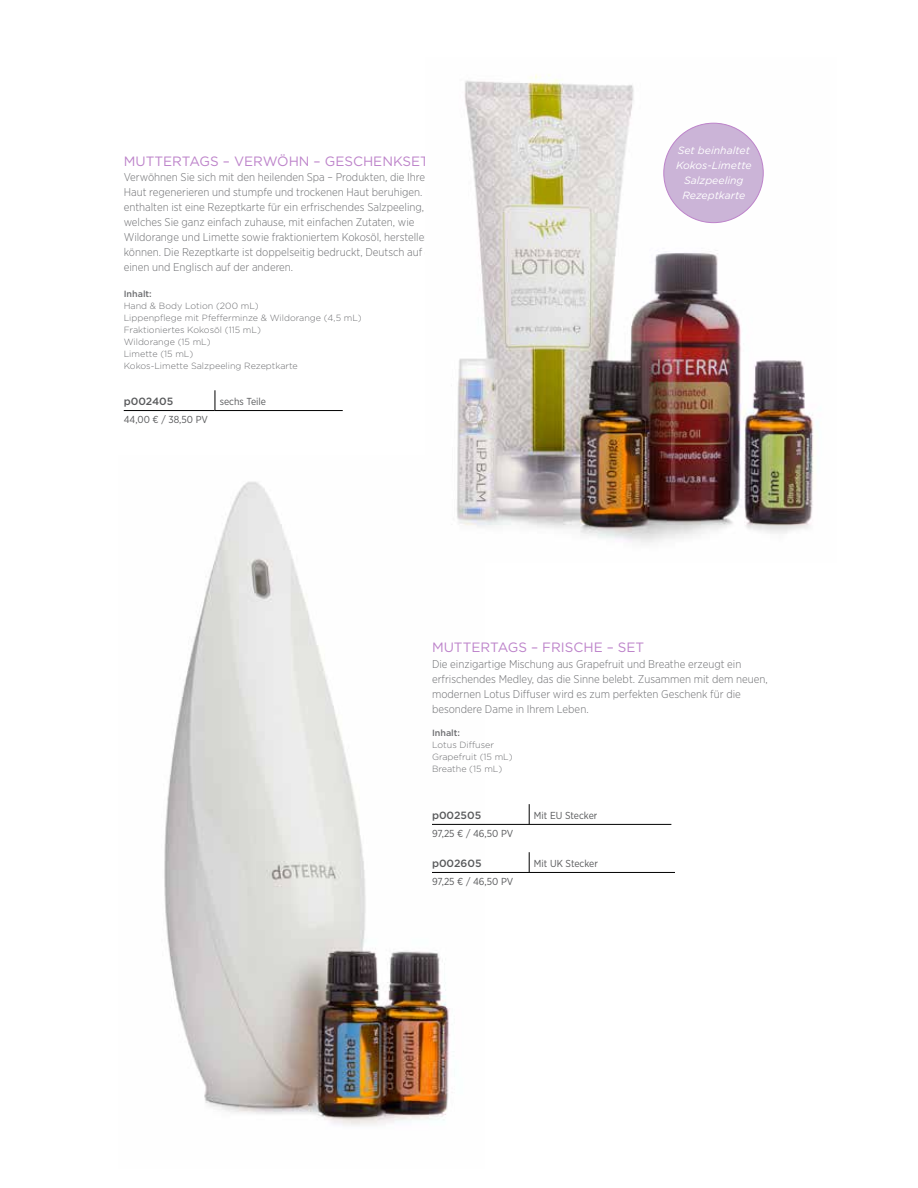
<style>
.page{position:relative;width:918px;height:1188px;background:#fff}
.page>*{position:absolute;margin:0;border:0;box-sizing:border-box;transform-origin:0 0}
.t1{font:13.5px "Gotham";color:#bd83ca}
.t2{font:300 11.25px/15px "Gotham Narrow";color:#6d6e71}
.t3{font:italic 10.5px/15px "Gotham";color:#fff;text-align:center}
.t4{font:500 10.5px "Gotham";color:#58595b}
.t5{font:10.2px "Gotham Narrow";color:#58595b}
.t6{font:300 9px/12px "Gotham";color:#6d6e71}
.t7{font:500 9px "Gotham";color:#6d6e71}
</style>
<div class="page">
<svg style="left:215px;top:390px;width:1px;height:20px"></svg>
<hr style="left:124px;top:410px;width:91px;height:1px;background:#000">
<hr style="left:215px;top:410px;width:128px;height:1px;background:#000">
<img style="left:164px;top:481px;width:321px;height:644px">
<svg style="left:529px;top:804px;width:1px;height:20px"></svg>
<hr style="left:432px;top:824px;width:97px;height:1px;background:#000">
<hr style="left:529px;top:824px;width:142px;height:1px;background:#000">
<svg style="left:529px;top:852px;width:1px;height:20px"></svg>
<hr style="left:432px;top:872px;width:97px;height:1px;background:#000">
<hr style="left:529px;top:872px;width:146px;height:1px;background:#000">
<img style="left:425px;top:74px;width:389px;height:488px">
<div style="left:664px;top:123px;width:99px;height:100px;background:#cbb4d7;border-radius:50%"></div>
<p class="t1" style="left:124px;top:153px;width:307px">MUTTERTAGS – VERWÖHN – GESCHENKSET</p>
<p class="t2" style="left:124px;top:169px;width:319px">Verwöhnen Sie sich mit den heilenden Spa – Produkten, die Ihre Haut regenerieren und stumpfe und trockenen Haut beruhigen. Mit enthalten ist eine Rezeptkarte für ein erfrischendes Salzpeeling, welches Sie ganz einfach zuhause, mit einfachen Zutaten, wie Wildorange und Limette sowie fraktioniertem Kokosöl, herstellen können. Die Rezeptkarte ist doppelseitig bedruckt, Deutsch auf der einen und Englisch auf der anderen.</p>
<p class="t7" style="left:124px;top:287px;width:30px">Inhalt:</p>
<p class="t6" style="left:124px;top:299px;width:240px">Hand &amp; Body Lotion (200 mL)<br>Lippenpflege mit Pfefferminze &amp; Wildorange (4,5 mL)<br>Fraktioniertes Kokosöl (115 mL)<br>Wildorange (15 mL)<br>Limette (15 mL)<br>Kokos-Limette Salzpeeling Rezeptkarte</p>
<p class="t4" style="left:124px;top:395px;width:51px">p002405</p>
<p class="t5" style="left:220px;top:395px;width:48px">sechs Teile</p>
<p class="t5" style="left:124px;top:413px;width:86px">44,00 € / 38,50 PV</p>
<p class="t3" style="left:676px;top:142px;width:77px">Set beinhaltet<br>Kokos-Limette<br>Salzpeeling<br>Rezeptkarte</p>
<p class="t1" style="left:432px;top:638px;width:214px">MUTTERTAGS – FRISCHE – SET</p>
<p class="t2" style="left:432px;top:657px;width:337px">Die einzigartige Mischung aus Grapefruit und Breathe erzeugt ein erfrischendes Medley, das die Sinne belebt. Zusammen mit dem neuen, modernen Lotus Diffuser wird es zum perfekten Geschenk für die besondere Dame in Ihrem Leben.</p>
<p class="t7" style="left:432px;top:727px;width:30px">Inhalt:</p>
<p class="t6" style="left:432px;top:738px;width:82px">Lotus Diffuser<br>Grapefruit (15 mL)<br>Breathe (15 mL)</p>
<p class="t4" style="left:432px;top:808px;width:51px">p002505</p>
<p class="t5" style="left:534px;top:809px;width:65px">Mit EU Stecker</p>
<p class="t5" style="left:432px;top:827px;width:83px">97,25 € / 46,50 PV</p>
<p class="t4" style="left:432px;top:856px;width:51px">p002605</p>
<p class="t5" style="left:534px;top:857px;width:65px">Mit UK Stecker</p>
<p class="t5" style="left:432px;top:875px;width:83px">97,25 € / 46,50 PV</p>
</div>
